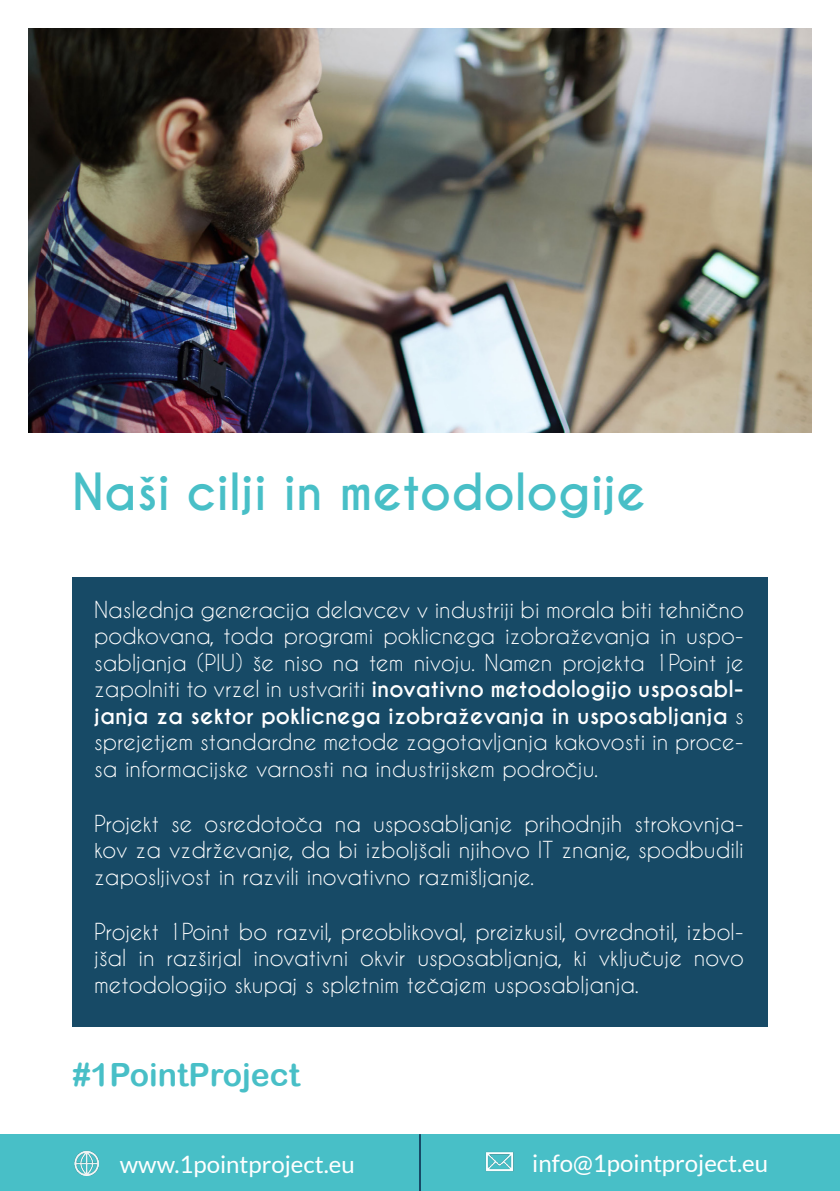
<style>
.page{position:relative;width:840px;height:1191px;background:#fff}
.page>*{position:absolute;margin:0;border:0;box-sizing:border-box;transform-origin:0 0}
.t1{font:700 48px "Caviar Dreams";color:#48bfc7}
.t2{font:32px "Arial Rounded MT Bold";color:#48bfc7}
.t3{font:24px "Lato";color:#fff}
.t4{font:22px/26.4px "Caviar Dreams";color:#fff;text-align:justify}
.s1{font-weight:700}
</style>
<div class="page">
<div style="left:0;top:1134px;width:839px;height:57px;background:#48bfc7"></div>
<hr style="left:419px;top:1134px;width:2px;height:57px;background:#174a66">
<img style="left:74px;top:1151px;width:25px;height:24px">
<img style="left:485px;top:1152px;width:27px;height:20px">
<div style="left:72px;top:577px;width:695px;height:449px;background:#174a66"></div>
<img style="left:28px;top:28px;width:783px;height:404px">
<p class="t1" style="left:72px;top:462px;width:575px">Naši cilji in metodologije</p>
<p class="t4" style="left:94px;top:596px;width:651px">Naslednja generacija delavcev v industriji bi morala biti tehnično podkovana, toda programi poklicnega izobraževanja in uspo&shy;sabljanja (PIU) še niso na tem nivoju. Namen projekta 1Point je zapolniti to vrzel in ustvariti <span class="s1">inovativno metodologijo usposabl&shy;janja za sektor poklicnega izobraževanja in usposabljanja</span> s sprejetjem standardne metode zagotavljanja kakovosti in proce&shy;sa informacijske varnosti na industrijskem področju.</p>
<p class="t4" style="left:94px;top:809px;width:650px">Projekt se osredotoča na usposabljanje prihodnjih strokovnja&shy;kov za vzdrževanje, da bi izboljšali njihovo IT znanje, spodbudili zaposljivost in razvili inovativno razmišljanje.</p>
<p class="t4" style="left:94px;top:917px;width:650px">Projekt 1Point bo razvil, preoblikoval, preizkusil, ovrednotil, izbol&shy;jšal in razširjal inovativni okvir usposabljanja, ki vključuje novo metodologijo skupaj s spletnim tečajem usposabljanja.</p>
<p class="t2" style="left:73px;top:1056px;width:228px">#1PointProject</p>
<p class="t3" style="left:120px;top:1151px;width:236px">www.1pointproject.eu</p>
<p class="t3" style="left:532px;top:1150px;width:237px">info@1pointproject.eu</p>
</div>
